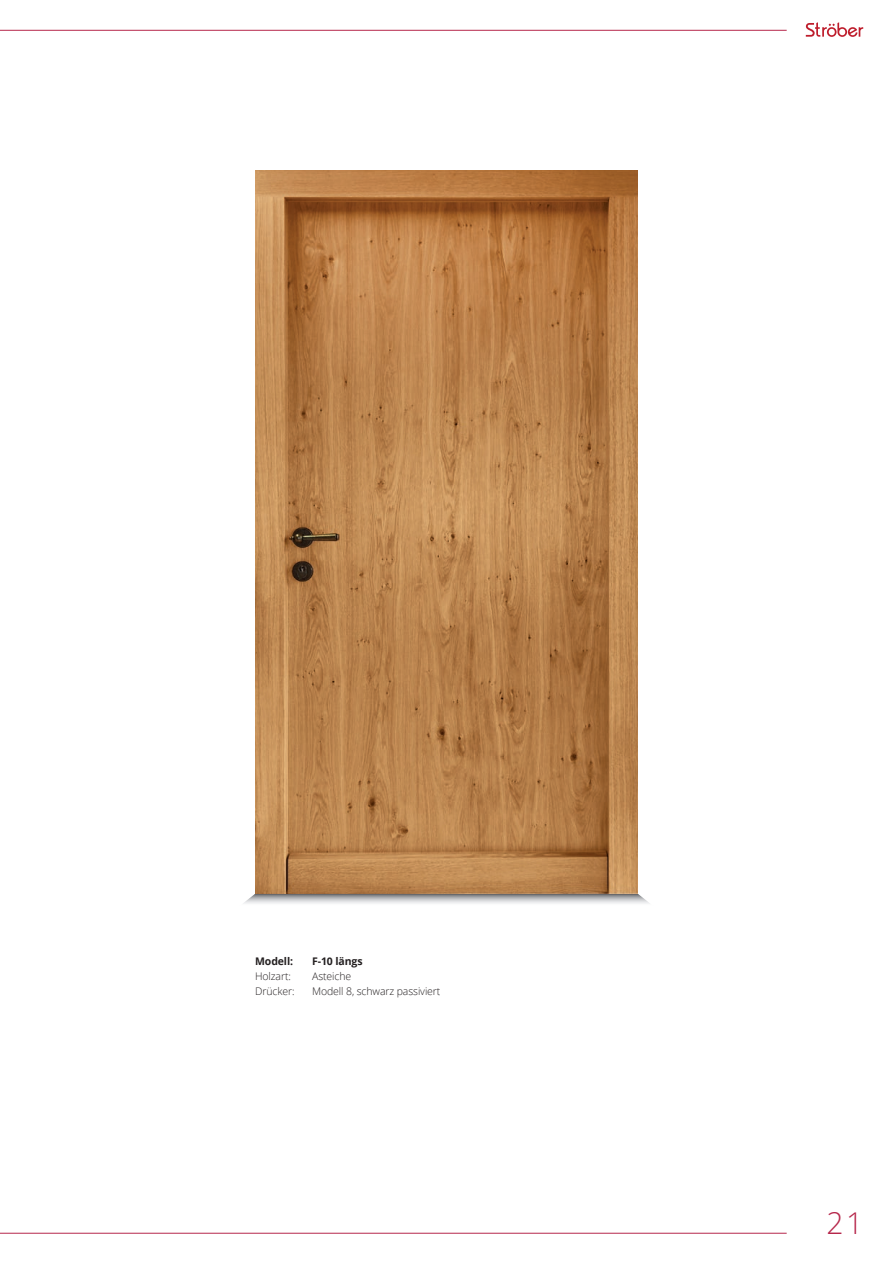
<style>
.page{position:relative;width:893px;height:1263px;background:#fff}
.page>*{position:absolute;margin:0;border:0;box-sizing:border-box;transform-origin:0 0}
.t1{font:300 30px "Open Sans";color:#b6274b}
.t2{font:300 10.5px "Open Sans";letter-spacing:-.01em;color:#231f20}
.t3{font:700 10.5px "Open Sans";letter-spacing:-.01em;color:#231f20}
</style>
<div class="page">
<img style="left:243px;top:893px;width:407px;height:11px">
<img style="left:255px;top:170px;width:383px;height:723px">
<hr style="left:0;top:30px;width:787px;height:1px;background:#b6274b">
<hr style="left:0;top:1233px;width:787px;height:1px;background:#b6274b">
<svg style="left:806px;top:22px;width:57px;height:15px"></svg>
<p class="t3" style="left:255px;top:954px;width:40px">Modell:</p>
<p class="t3" style="left:312px;top:954px;width:52px">F-10 längs</p>
<p class="t2" style="left:255px;top:969px;width:37px">Holzart:</p>
<p class="t2" style="left:312px;top:969px;width:41px">Asteiche</p>
<p class="t2" style="left:255px;top:984px;width:41px">Drücker:</p>
<p class="t2" style="left:312px;top:984px;width:130px">Modell 8, schwarz passiviert</p>
<h1 class="t1" style="left:827px;top:1202px;width:38px">21</h1>
</div>
